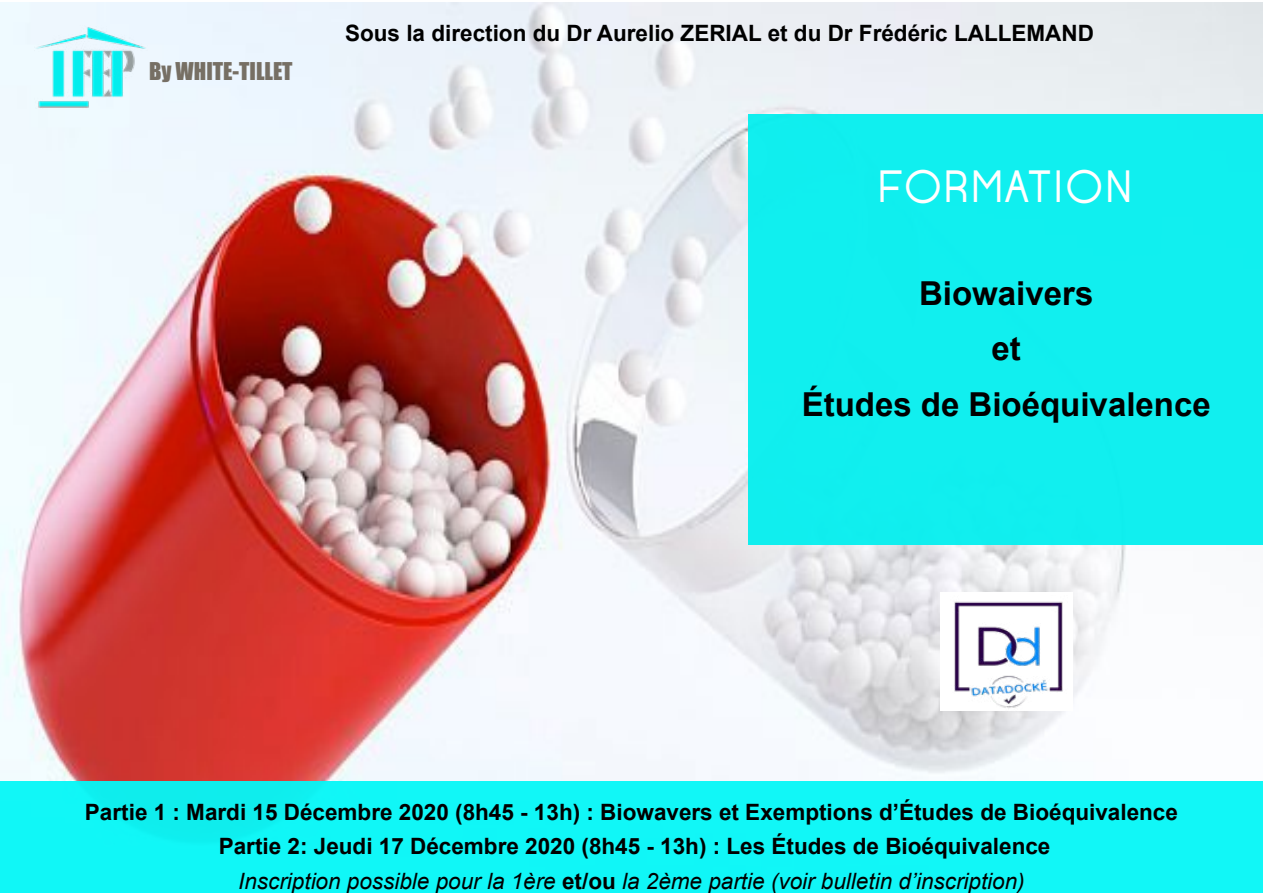
<style>
.page{position:relative;width:1263px;height:893px;background:#fff}
.page>*{position:absolute;margin:0;border:0;box-sizing:border-box;transform-origin:0 0}
.t1{font:45px "Opificio";color:#fff}
.t2{font:700 33px/55.5px "Arial";color:#000;text-align:center}
.t3{font:700 22.5px/34.5px "Arial";color:#000;text-align:center}
.t4{font:22.5px "Impact";color:#766f64}
.s1{font-weight:400;font-style:italic}
</style>
<div class="page">
<img style="left:0;top:2px;width:1263px;height:780px">
<img style="left:35px;top:26px;width:112px;height:82px">
<div style="left:748px;top:114px;width:514px;height:431px;background:#11efef"></div>
<div style="left:0;top:782px;width:1263px;height:111px;background:#11f7f7"></div>
<div style="left:940px;top:592px;width:132px;height:119px;background:#fff"></div>
<img style="left:954px;top:601px;width:109px;height:108px">
<p class="t4" style="left:149px;top:54px;width:145px">By WHITE-TILLET</p>
<p class="t3" style="left:345px;top:16px;width:750px">Sous la direction du Dr Aurelio ZERIAL et du Dr Frédéric LALLEMAND</p>
<h1 class="t1" style="left:876px;top:159px;width:259px">FORMATION</h1>
<h2 class="t2" style="left:802px;top:266px;width:410px">Biowaivers<br>et<br>Études de Bioéquivalence</h2>
<p class="t3" style="left:85px;top:795px;width:1094px">Partie 1 : Mardi 15 Décembre 2020 (8h45 - 13h) : Biowavers et Exemptions d’Études de Bioéquivalence<br>Partie 2: Jeudi 17 Décembre 2020 (8h45 - 13h) : Les Études de Bioéquivalence<br><span class="s1">Inscription possible pour la 1ère</span> et/ou <span class="s1">la 2ème partie (voir bulletin d’inscription)</span></p>
</div>
